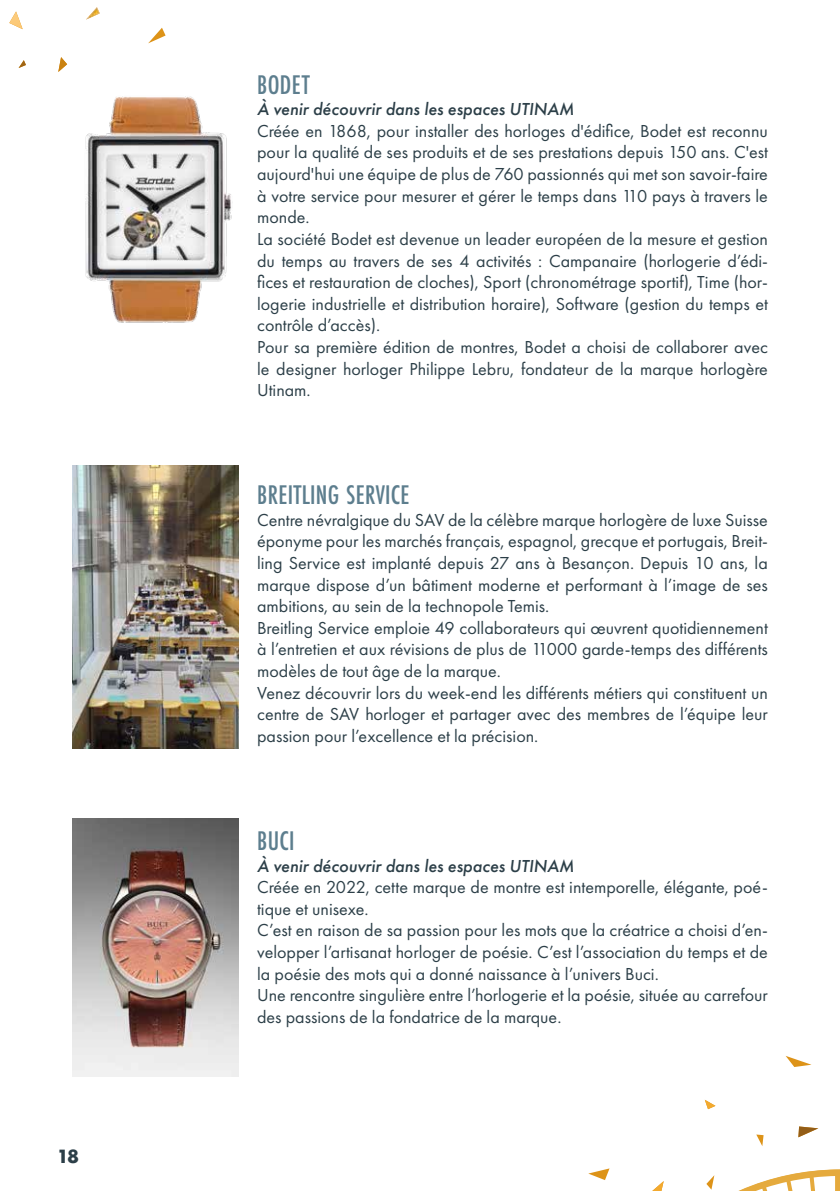
<style>
.page{position:relative;width:840px;height:1191px;background:#fff}
.page>*{position:absolute;margin:0;border:0;box-sizing:border-box;transform-origin:0 0}
.t1{font:500 28px "Futura PT Cond";letter-spacing:.01em;color:#5d7e8e}
.t2{font:700 20px "Futura PT";color:#2c3f48}
.t3{font:18px/21.6px "Futura PT";color:#2c3f48}
.t4{font:italic 500 18px "Futura PT";color:#2c3f48}
</style>
<div class="page">
<img style="left:85px;top:96px;width:148px;height:227px">
<img style="left:72px;top:465px;width:166px;height:283px">
<img style="left:72px;top:818px;width:166px;height:258px">
<svg style="left:786px;top:1056px;width:25px;height:11px"></svg>
<svg style="left:705px;top:1100px;width:10px;height:9px"></svg>
<svg style="left:19px;top:60px;width:7px;height:8px"></svg>
<img style="left:86px;top:7px;width:14px;height:13px">
<svg style="left:58px;top:57px;width:9px;height:15px"></svg>
<svg style="left:9px;top:11px;width:14px;height:18px"></svg>
<svg style="left:148px;top:28px;width:17px;height:15px"></svg>
<svg style="left:588px;top:1126px;width:251px;height:65px"></svg>
<p class="t2" style="left:57px;top:1143px;width:24px">18</p>
<h1 class="t1" style="left:257px;top:68px;width:54px">BODET</h1>
<p class="t4" style="left:257px;top:98px;width:318px">À venir découvrir dans les espaces UTINAM</p>
<p class="t3" style="left:257px;top:120px;width:512px">Créée en 1868, pour installer des horloges d'édifice, Bodet est reconnu pour la qualité de ses produits et de ses prestations depuis 150 ans. C'est aujourd'hui une équipe de plus de 760 passionnés qui met son savoir-faire à votre service pour mesurer et gérer le temps dans 110 pays à travers le monde.<br>La société Bodet est devenue un leader européen de la mesure et gestion du temps au travers de ses 4 activités : Campanaire (horlogerie d’édi&shy;fices et restauration de cloches), Sport (chronométrage sportif), Time (hor&shy;logerie industrielle et distribution horaire), Software (gestion du temps et contrôle d’accès).<br>Pour sa première édition de montres, Bodet a choisi de collaborer avec le designer horloger Philippe Lebru, fondateur de la marque horlogère Utinam.</p>
<h1 class="t1" style="left:257px;top:478px;width:154px">BREITLING SERVICE</h1>
<p class="t3" style="left:257px;top:509px;width:512px">Centre névralgique du SAV de la célèbre marque horlogère de luxe Suisse éponyme pour les marchés français, espagnol, grecque et portugais, Breit&shy;ling Service est implanté depuis 27 ans à Besançon. Depuis 10 ans, la marque dispose d’un bâtiment moderne et performant à l’image de ses ambitions, au sein de la technopole Temis.<br>Breitling Service emploie 49 collaborateurs qui œuvrent quotidiennement à l’entretien et aux révisions de plus de 11000 garde-temps des différents modèles de tout âge de la marque.<br>Venez découvrir lors du week-end les différents métiers qui constituent un centre de SAV horloger et partager avec des membres de l’équipe leur passion pour l’excellence et la précision.</p>
<h1 class="t1" style="left:257px;top:824px;width:39px">BUCI</h1>
<p class="t4" style="left:257px;top:854px;width:318px">À venir découvrir dans les espaces UTINAM</p>
<p class="t3" style="left:257px;top:876px;width:512px">Créée en 2022, cette marque de montre est intemporelle, élégante, poé&shy;tique et unisexe.<br>C’est en raison de sa passion pour les mots que la créatrice a choisi d’en&shy;velopper l’artisanat horloger de poésie. C’est l’association du temps et de la poésie des mots qui a donné naissance à l’univers Buci.<br>Une rencontre singulière entre l’horlogerie et la poésie, située au carrefour des passions de la fondatrice de la marque.</p>
</div>
